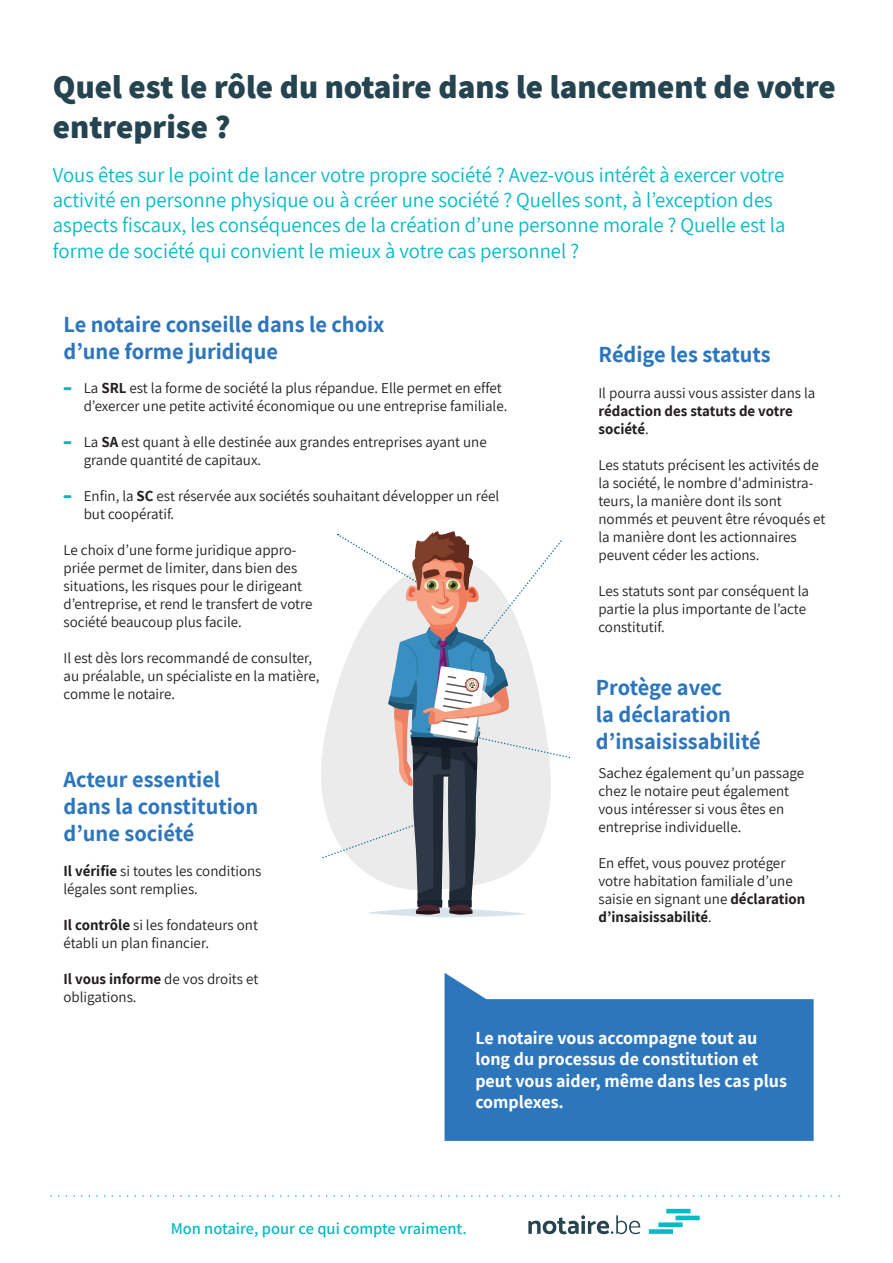
<style>
.page{position:relative;width:893px;height:1263px;background:#fff}
.page>*{position:absolute;margin:0;border:0;box-sizing:border-box;transform-origin:0 0}
.t1{font:800 33px/39.6px "Assistant";color:#25444f}
.t2{font:700 22.5px/27px "Assistant";color:#2e76bc}
.t3{font:21px/25.2px "Assistant";color:#03bac6}
.t4{font:700 18px/21.6px "Assistant";color:#fff}
.t5{font:600 16.5px "Assistant";color:#03bac6}
.t6{font:15px/18px "Assistant";color:#231f20}
.t7{font:700 15px/18px "Assistant";color:#231f20}
.s1{font-weight:700}
.s2{font-weight:400}
</style>
<div class="page">
<svg style="left:51px;top:1195px;width:789px;height:2px"></svg>
<svg style="left:649px;top:1209px;width:51px;height:25px"></svg>
<svg style="left:528px;top:1215px;width:112px;height:19px"></svg>
<svg style="left:321px;top:531px;width:249px;height:386px"></svg>
<svg style="left:64px;top:387px;width:7px;height:3px"></svg>
<svg style="left:64px;top:441px;width:7px;height:3px"></svg>
<svg style="left:64px;top:495px;width:7px;height:3px"></svg>
<svg style="left:445px;top:973px;width:369px;height:168px;background:#4c8ac5"></svg>
<h1 class="t1" style="left:53px;top:66px;width:784px">Quel est le rôle du notaire dans le lancement de votre entreprise ?</h1>
<p class="t3" style="left:53px;top:161px;width:734px">Vous êtes sur le point de lancer votre propre société ? Avez-vous intérêt à exercer votre activité en personne physique ou à créer une société ? Quelles sont, à l’exception des aspects fiscaux, les conséquences de la création d’une personne morale ? Quelle est la forme de société qui convient le mieux à votre cas personnel ?</p>
<h2 class="t2" style="left:64px;top:311px;width:323px">Le notaire conseille dans le choix d’une forme juridique</h2>
<p class="t6" style="left:84px;top:378px;width:425px">La <span class="s1">SRL</span> est la forme de société la plus répandue. Elle permet en effet d’exercer une petite activité économique ou une entreprise familiale.</p>
<p class="t6" style="left:84px;top:432px;width:405px">La <span class="s1">SA</span> est quant à elle destinée aux grandes entreprises ayant une grande quantité de capitaux.</p>
<p class="t6" style="left:84px;top:486px;width:417px">Enfin, la <span class="s1">SC</span> est réservée aux sociétés souhaitant développer un réel but coopératif.</p>
<p class="t6" style="left:64px;top:540px;width:250px">Le choix d’une forme juridique appro&shy;priée permet de limiter, dans bien des situations, les risques pour le dirigeant d’entreprise, et rend le transfert de votre société beaucoup plus facile.</p>
<p class="t6" style="left:64px;top:648px;width:257px">Il est dès lors recommandé de consulter, au préalable, un spécialiste en la matière, comme le notaire.</p>
<h2 class="t2" style="left:64px;top:765px;width:196px">Acteur essentiel dans la constitution d’une société</h2>
<p class="t6" style="left:64px;top:861px;width:200px"><span class="s1">Il vérifie</span> si toutes les conditions légales sont remplies.</p>
<p class="t6" style="left:64px;top:915px;width:196px"><span class="s1">Il contrôle</span> si les fondateurs ont établi un plan financier.</p>
<p class="t6" style="left:64px;top:969px;width:196px"><span class="s1">Il vous informe</span> de vos droits et obligations.</p>
<h2 class="t2" style="left:599px;top:340px;width:174px">Rédige les statuts</h2>
<p class="t6" style="left:598px;top:384px;width:218px">Il pourra aussi vous assister dans la</p>
<p class="t7" style="left:598px;top:402px;width:196px">rédaction des statuts de votre société<span class="s2">.</span></p>
<p class="t6" style="left:598px;top:456px;width:228px">Les statuts précisent les activités de la société, le nombre d'administra&shy;teurs, la manière dont ils sont nommés et peuvent être révoqués et la manière dont les actionnaires peuvent céder les actions.</p>
<p class="t6" style="left:598px;top:582px;width:212px">Les statuts sont par conséquent la partie la plus importante de l’acte constitutif.</p>
<h2 class="t2" style="left:596px;top:673px;width:166px">Protège avec<br>la déclaration d’insaisissabilité</h2>
<p class="t6" style="left:598px;top:763px;width:207px">Sachez également qu’un passage chez le notaire peut également vous intéresser si vous êtes en entreprise individuelle.</p>
<p class="t6" style="left:598px;top:853px;width:208px">En effet, vous pouvez protéger votre habitation familiale d’une saisie en signant une <span class="s1">déclaration d’insaisissabilité</span>.</p>
<p class="t4" style="left:475px;top:1026px;width:313px">Le notaire vous accompagne tout au long du processus de constitution et peut vous aider, même dans les cas plus complexes.</p>
<p class="t5" style="left:171px;top:1217px;width:298px">Mon notaire, pour ce qui compte vraiment.</p>
</div>
